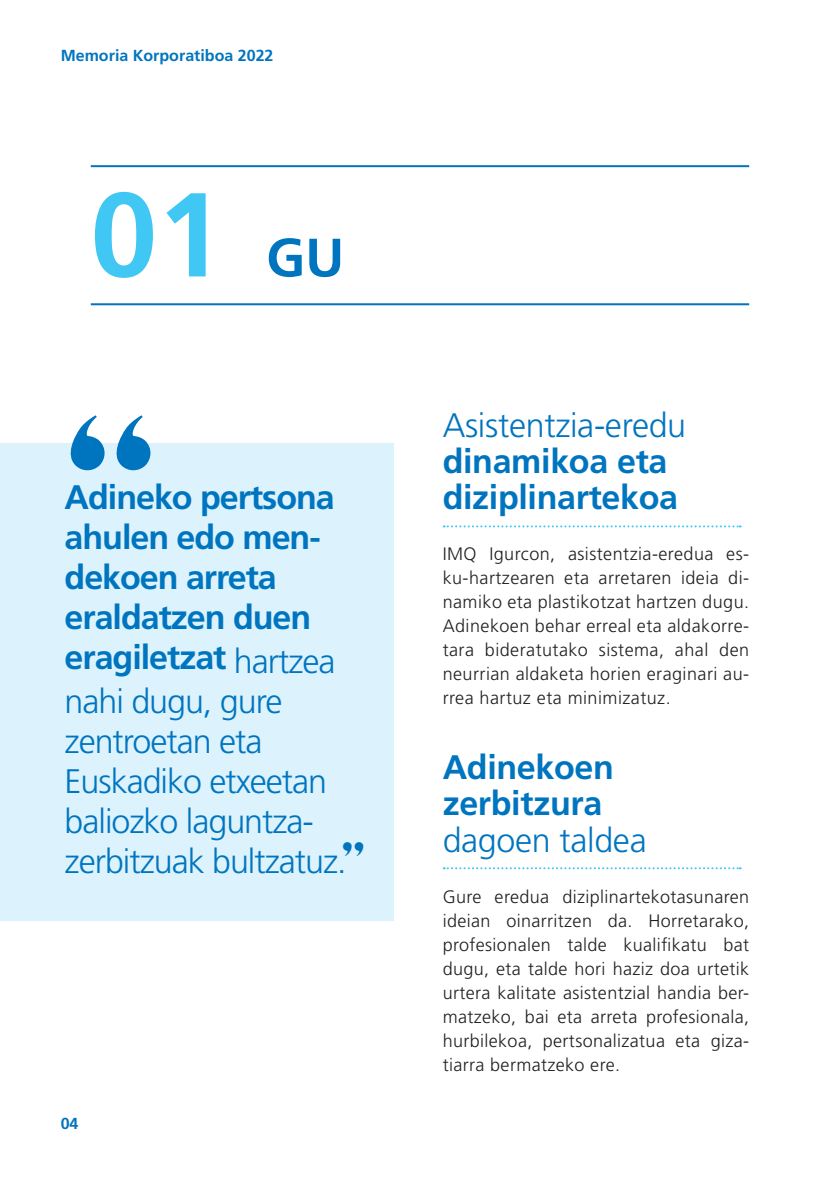
<style>
.page{position:relative;width:840px;height:1191px;background:#fff}
.page>*{position:absolute;margin:0;border:0;box-sizing:border-box;transform-origin:0 0}
.t1{font:900 165.6px "Butler";color:#0075bf}
.t2{font:700 119.2px "Frutiger LT Std";color:#40c7f4}
.t3{font:300 34px/40px "Frutiger LT Std";letter-spacing:-.03em;color:#0075bf}
.t4{font:700 34px/40px "Frutiger LT Std";letter-spacing:-.03em;color:#0075bf}
.t5{font:700 34px/36px "Frutiger LT Std";letter-spacing:-.01em;color:#0075bf}
.t6{font:300 34px "Frutiger LT Std";letter-spacing:-.01em;color:#0075bf}
.t7{font:300 18px/24px "Frutiger LT Std";letter-spacing:.02em;color:#231f20;text-align:justify}
.t8{font:700 16px "Frutiger LT Std";color:#0075bf}
.s1{font-size:54px;color:#0075bf}
.s2{font-weight:300}
.s3{font-family:"Butler";font-weight:900;font-size:42px}
</style>
<div class="page">
<svg style="left:443px;top:525px;width:297px;height:2px"></svg>
<svg style="left:443px;top:867px;width:297px;height:2px"></svg>
<hr style="left:91px;top:303px;width:657px;height:2px;background:#0075bf">
<hr style="left:91px;top:165px;width:657px;height:2px;background:#0075bf">
<div style="left:0;top:444px;width:393px;height:477px;background:#dcf2fc"></div>
<p class="t8" style="left:61px;top:46px;width:214px">Memoria Korporatiboa 2022</p>
<h2 class="t2" style="left:91px;top:165px;width:255px">01 <span class="s1">GU</span></h2>
<h1 class="t1" style="left:62px;top:375px;width:100px">“</h1>
<h3 class="t6" style="left:442px;top:406px;width:245px">Asistentzia-eredu</h3>
<h3 class="t5" style="left:442px;top:443px;width:226px">dinamikoa eta</h3>
<h3 class="t4" style="left:65px;top:477px;width:271px">Adineko pertsona</h3>
<h3 class="t5" style="left:442px;top:479px;width:237px">diziplinartekoa</h3>
<h3 class="t4" style="left:65px;top:517px;width:272px">ahulen edo men&shy;dekoen arreta eraldatzen duen eragiletzat <span class="s2">hartzea</span></h3>
<h3 class="t3" style="left:65px;top:682px;width:302px">nahi dugu, gure zentroetan eta<br>Euskadiko etxeetan baliozko laguntza&shy;zerbitzuak bultzatuz.<span class="s3">”</span></h3>
<p class="t7" style="left:442px;top:542px;width:308px">IMQ Igurcon, asistentzia-eredua es&shy;ku-hartzearen eta arretaren ideia di&shy;namiko eta plastikotzat hartzen dugu.<br>Adinekoen behar erreal eta aldakorre&shy;tara bideratutako sistema, ahal den neurrian aldaketa horien eraginari au&shy;rrea hartuz eta minimizatuz.</p>
<h3 class="t5" style="left:442px;top:750px;width:173px">Adinekoen zerbitzura</h3>
<h3 class="t6" style="left:442px;top:820px;width:205px">dagoen taldea</h3>
<p class="t8" style="left:61px;top:1114px;width:19px">04</p>
<p class="t7" style="left:442px;top:885px;width:308px">Gure eredua diziplinartekotasunaren ideian oinarritzen da. Horretarako, profesionalen talde kualifikatu bat dugu, eta talde hori haziz doa urtetik urtera kalitate asistentzial handia ber&shy;matzeko, bai eta arreta profesionala, hurbilekoa, pertsonalizatua eta giza&shy;tiarra bermatzeko ere.</p>
</div>
